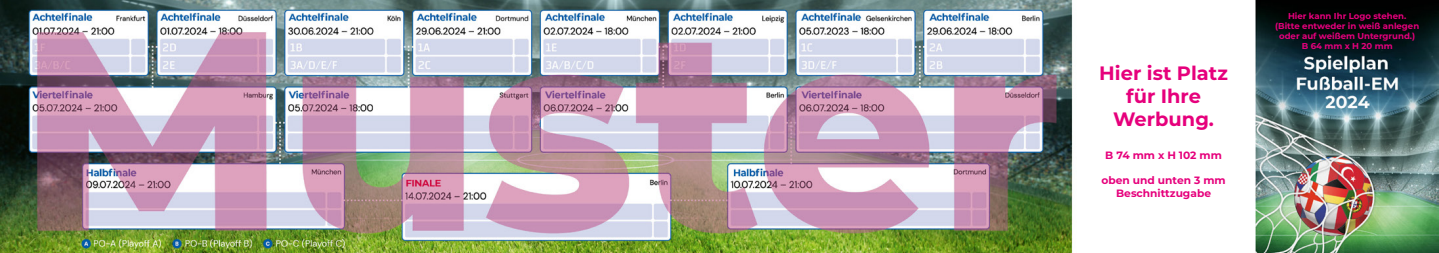
<style>
.page{position:relative;width:1439px;height:253px;background:#fff}
.page>*{position:absolute;margin:0;border:0;box-sizing:border-box;transform-origin:0 0}
.t1{font:700 19.34px/23.3px "Montserrat";color:#e6007c;text-align:center}
.t2{font:700 10.59px/12.8px "Montserrat";color:#e6007c;text-align:center}
.t3{font:700 8.58px/10.2px "Montserrat";color:#e6007c;text-align:center}
</style>
<div class="page">
<img style="left:0;top:0;width:1439px;height:253px">
<h1 class="t1" style="left:1099px;top:60px;width:130px">Hier ist Platz für Ihre<br>Werbung.</h1>
<p class="t2" style="left:1105px;top:148px;width:118px">B 74 mm x H 102 mm</p>
<p class="t2" style="left:1101px;top:173px;width:126px">oben und unten 3 mm<br>Beschnittzugabe</p>
<p class="t3" style="left:1275px;top:10px;width:146px">Hier kann Ihr Logo stehen. (Bitte entweder in weiß anlegen oder auf weißem Untergrund.)<br>B 64 mm x H 20 mm</p>
</div>
